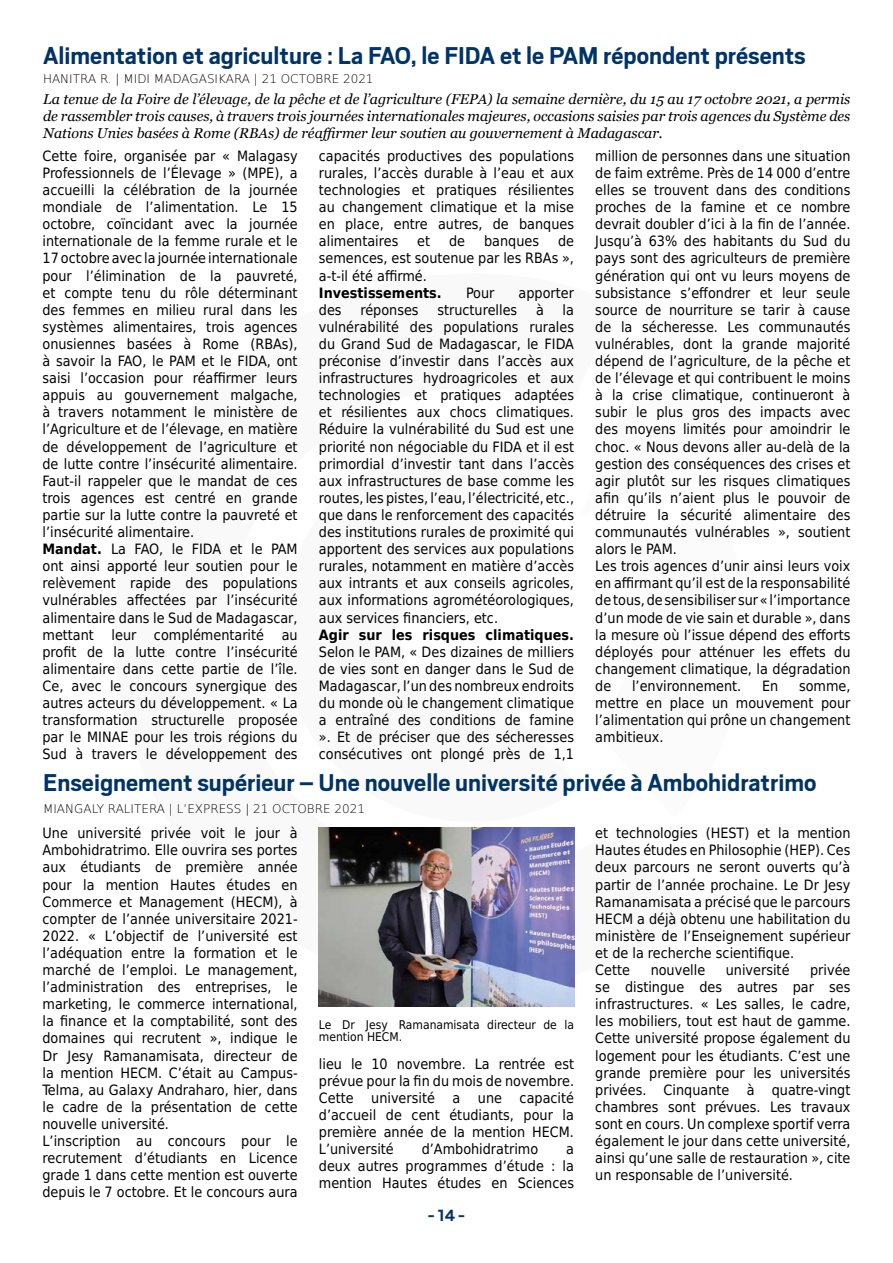
<style>
.page{position:relative;width:893px;height:1263px;background:#fff}
.page>*{position:absolute;margin:0;border:0;box-sizing:border-box;transform-origin:0 0}
.Titre{font:700 27px "Scout";color:#036}
.t1{font:700 18px "Scout";color:#036}
.Intertitre{font:14.25px/17.1px "DejaVu Sans Condensed";color:#000;text-align:justify}
.Chapo{font:italic 14.25px/17.1px "Georgia";color:#000;text-align:justify}
.Intertitre-2{font:700 14.25px "DejaVu Sans Condensed";color:#000}
.Signature{font:200 12px "DejaVu Sans";color:#000}
.Légende{font:12px/12px "DejaVu Sans Condensed";color:#000}
.s1{font-weight:700}
</style>
<div class="page">
<img style="left:319px;top:827px;width:255px;height:180px">
<p class="Titre" style="left:43px;top:38px;width:764px">Alimentation et agriculture : La FAO, le FIDA et le PAM répondent présents</p>
<p class="Signature" style="left:43px;top:70px;width:332px">HANITRA R. | MIDI MADAGASIKARA | 21 OCTOBRE 2021</p>
<p class="Chapo" style="left:43px;top:91px;width:809px">La tenue de la Foire de l’élevage, de la pêche et de l’agriculture (FEPA) la semaine dernière, du 15 au 17 octobre 2021, a permis de rassembler trois causes, à travers trois journées internationales majeures, occasions saisies par trois agences du Système des Nations Unies basées à Rome (RBAs) de réaffirmer leur soutien au gouvernement à Madagascar.</p>
<p class="Intertitre" style="left:43px;top:147px;width:257px">Cette foire, organisée par « Malagasy Professionnels de l’Élevage » (MPE), a accueilli la célébration de la journée mondiale de l’alimentation. Le 15 octobre, coïncidant avec la journée internationale de la femme rurale et le 17 octobre avec la journée internationale pour l’élimination de la pauvreté, et compte tenu du rôle déterminant des femmes en milieu rural dans les systèmes alimentaires, trois agences onusiennes basées à Rome (RBAs), à savoir la FAO, le PAM et le FIDA, ont saisi l’occasion pour réaffirmer leurs appuis au gouvernement malgache, à travers notamment le ministère de l’Agriculture et de l’élevage, en matière de développement de l’agriculture et de lutte contre l’insécurité alimentaire.<br>Faut-il rappeler que le mandat de ces trois agences est centré en grande partie sur la lutte contre la pauvreté et l’insécurité alimentaire.</p>
<p class="Intertitre" style="left:43px;top:540px;width:257px"><span class="s1">Mandat.</span> La FAO, le FIDA et le PAM ont ainsi apporté leur soutien pour le relèvement rapide des populations vulnérables affectées par l’insécurité alimentaire dans le Sud de Madagascar, mettant leur complémentarité au profit de la lutte contre l’insécurité alimentaire dans cette partie de l’île.<br>Ce, avec le concours synergique des autres acteurs du développement. « La transformation structurelle proposée par le MINAE pour les trois régions du Sud à travers le développement des</p>
<p class="Intertitre" style="left:319px;top:147px;width:257px">capacités productives des populations rurales, l’accès durable à l’eau et aux technologies et pratiques résilientes au changement climatique et la mise en place, entre autres, de banques alimentaires</p>
<p class="Intertitre" style="left:319px;top:232px;width:257px;text-indent:239px">de semences, est soutenue par les RBAs », a-t-il été affirmé.</p>
<p class="Intertitre-2" style="left:319px;top:281px;width:124px">Investissements.</p>
<p class="Intertitre" style="left:466px;top:284px;width:30px">Pour</p>
<p class="Intertitre" style="left:519px;top:284px;width:57px">apporter</p>
<p class="Intertitre" style="left:319px;top:301px;width:24px">des</p>
<p class="Intertitre" style="left:360px;top:301px;width:60px">réponses</p>
<p class="Intertitre" style="left:437px;top:301px;width:81px">structurelles</p>
<p class="Intertitre" style="left:536px;top:301px;width:9px">à</p>
<p class="Intertitre" style="left:417px;top:232px;width:14px">et</p>
<p class="Intertitre" style="left:449px;top:232px;width:18px">de</p>
<p class="Intertitre" style="left:484px;top:232px;width:56px">banques</p>
<p class="Intertitre" style="left:319px;top:301px;width:257px;text-indent:244px">la vulnérabilité des populations rurales du Grand Sud de Madagascar, le FIDA préconise d’investir dans l’accès aux infrastructures hydroagricoles et aux technologies et pratiques adaptées et résilientes aux chocs climatiques.<br>Réduire la vulnérabilité du Sud est une priorité non négociable du FIDA et il est primordial d’investir tant dans l’accès aux infrastructures de base comme les routes, les pistes, l’eau, l’électricité, etc., que dans le renforcement des capacités des institutions rurales de proximité qui apportent des services aux populations rurales, notamment en matière d’accès aux intrants et aux conseils agricoles, aux informations agrométéorologiques, aux services financiers, etc.</p>
<p class="Intertitre" style="left:319px;top:626px;width:257px"><span class="s1">Agir sur les risques climatiques.<br></span>Selon le PAM, « Des dizaines de milliers de vies sont en danger dans le Sud de Madagascar, l’un des nombreux endroits du monde où le changement climatique a entraîné des conditions de famine ». Et de préciser que des sécheresses consécutives ont plongé près de 1,1</p>
<p class="Intertitre" style="left:595px;top:147px;width:257px">million de personnes dans une situation de faim extrême. Près de 14 000 d’entre elles se trouvent dans des conditions proches de la famine et ce nombre devrait doubler d’ici à la fin de l’année.<br>Jusqu’à 63% des habitants du Sud du pays sont des agriculteurs de première génération qui ont vu leurs moyens de subsistance s’effondrer et leur seule source de nourriture se tarir à cause de la sécheresse. Les communautés vulnérables, dont la grande majorité dépend de l’agriculture, de la pêche et de l’élevage et qui contribuent le moins à la crise climatique, continueront à subir le plus gros des impacts avec des moyens limités pour amoindrir le choc. « Nous devons aller au-delà de la gestion des conséquences des crises et agir plutôt sur les risques climatiques afin qu’ils n’aient plus le pouvoir de détruire la sécurité alimentaire des communautés vulnérables », soutient alors le PAM.</p>
<p class="Intertitre" style="left:595px;top:557px;width:257px">Les trois agences d’unir ainsi leurs voix en affirmant qu’il est de la responsabilité de tous, de sensibiliser sur « l’importance d’un mode de vie sain et durable », dans la mesure où l’issue dépend des efforts déployés pour atténuer les effets du changement climatique, la dégradation de</p>
<p class="Intertitre" style="left:632px;top:677px;width:111px">l’environnement.</p>
<p class="Intertitre" style="left:762px;top:677px;width:18px">En</p>
<p class="Intertitre" style="left:595px;top:677px;width:257px;text-indent:204px">somme, mettre en place un mouvement pour l’alimentation qui prône un changement ambitieux.</p>
<p class="Titre" style="left:43px;top:765px;width:775px">Enseignement supérieur – Une nouvelle université privée à Ambohidratrimo</p>
<p class="Signature" style="left:43px;top:799px;width:323px">MIANGALY RALITERA | L’EXPRESS | 21 OCTOBRE 2021</p>
<p class="Intertitre" style="left:43px;top:824px;width:257px">Une université privée voit le jour à Ambohidratrimo. Elle ouvrira ses portes aux étudiants de première année pour la mention Hautes études en Commerce et Management (HECM), à compter de l’année universitaire 2021- 2022. « L’objectif de l’université est l’adéquation entre la formation et le marché de l’emploi. Le management, l’administration des entreprises, le marketing, le commerce international, la finance et la comptabilité, sont des domaines qui recrutent », indique le Dr Jesy Ramanamisata, directeur de la mention HECM. C’était au Campus-Telma, au Galaxy Andraharo, hier, dans le cadre de la présentation de cette nouvelle université.</p>
<p class="Intertitre" style="left:43px;top:1132px;width:257px">L’inscription au concours pour le recrutement d’étudiants en Licence grade 1 dans cette mention est ouverte depuis le 7 octobre. Et le concours aura</p>
<p class="Légende" style="left:319px;top:1018px;width:257px">Le Dr Jesy Ramanamisata directeur de la mention HECM.</p>
<p class="Intertitre" style="left:319px;top:1054px;width:257px">lieu le 10 novembre. La rentrée est prévue pour la fin du mois de novembre.</p>
<p class="Intertitre" style="left:319px;top:1089px;width:257px">Cette université a une capacité d’accueil de cent étudiants, pour la première année de la mention HECM.<br>L’université</p>
<p class="Intertitre" style="left:422px;top:1140px;width:118px">d’Ambohidratrimo</p>
<p class="Intertitre" style="left:319px;top:1140px;width:257px;text-indent:247px">a deux autres programmes d’étude : la mention Hautes études en Sciences</p>
<p class="t1" style="left:428px;top:1204px;width:38px">- 14 -</p>
<p class="Intertitre" style="left:595px;top:824px;width:257px">et technologies (HEST) et la mention Hautes études en Philosophie (HEP). Ces deux parcours ne seront ouverts qu’à partir de l’année prochaine. Le Dr Jesy Ramanamisata a précisé que le parcours HECM a déjà obtenu une habilitation du ministère de l’Enseignement supérieur et de la recherche scientifique.</p>
<p class="Intertitre" style="left:595px;top:961px;width:36px">Cette</p>
<p class="Intertitre" style="left:651px;top:961px;width:56px">nouvelle</p>
<p class="Intertitre" style="left:726px;top:961px;width:65px">université</p>
<p class="Intertitre" style="left:595px;top:961px;width:257px;text-indent:215px">privée se distingue des autres par ses infrastructures. « Les salles, le cadre, les mobiliers, tout est haut de gamme.<br>Cette université propose également du logement pour les étudiants. C’est une grande première pour les universités privées. Cinquante à quatre-vingt chambres sont prévues. Les travaux sont en cours. Un complexe sportif verra également le jour dans cette université, ainsi qu’une salle de restauration », cite un responsable de l’université.</p>
</div>
